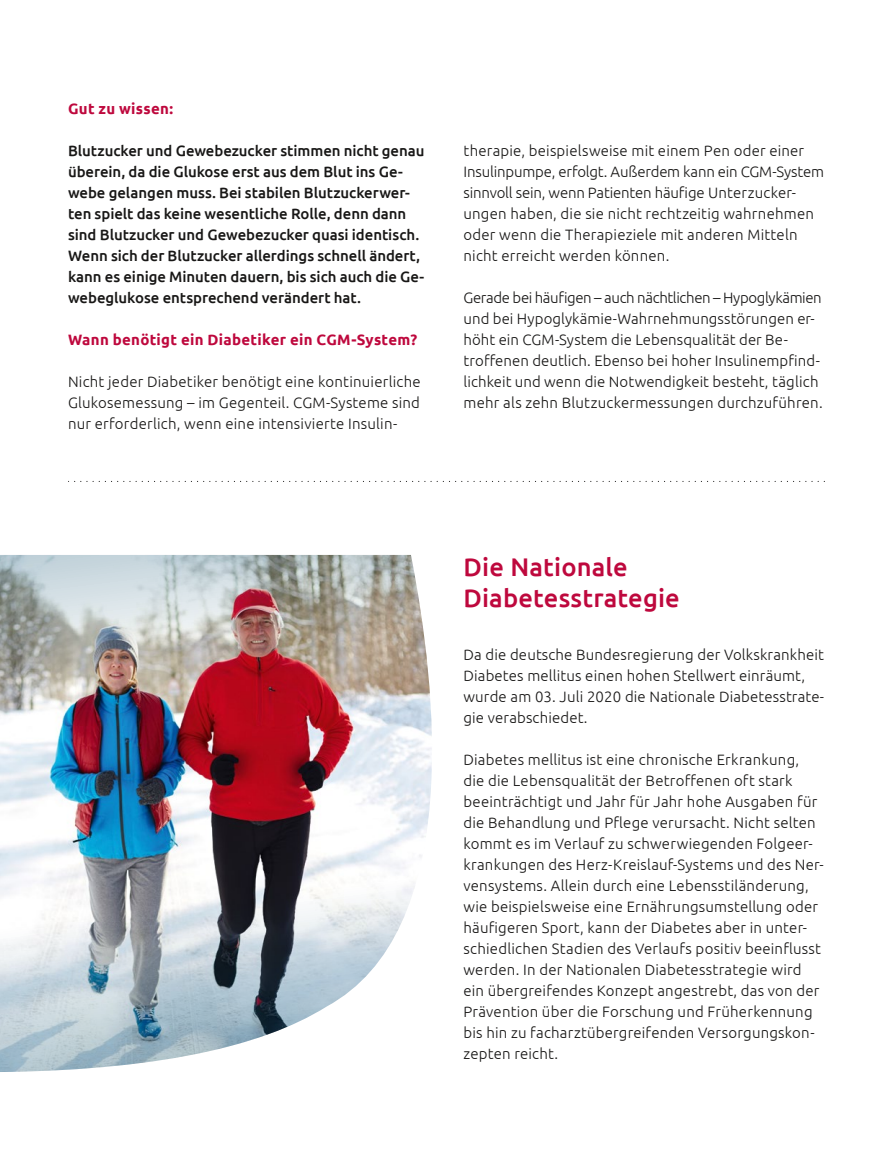
<style>
.page{position:relative;width:893px;height:1149px;background:#fff}
.page>*{position:absolute;margin:0;border:0;box-sizing:border-box;transform-origin:0 0}
.t1{font:500 25.5px/31.5px "Ubuntu";letter-spacing:.005em;color:#be083d}
.t2{font:300 15px/21px "Ubuntu";letter-spacing:.01em;color:#181716}
.t3{font:500 15px/21px "Ubuntu";letter-spacing:-.005em;color:#181716}
.t4{font:700 15px "Ubuntu";letter-spacing:.02em;color:#be083d}
</style>
<div class="page">
<img style="left:0;top:554px;width:432px;height:517px">
<svg style="left:69px;top:480px;width:755px;height:2px"></svg>
<p class="t4" style="left:68px;top:99px;width:106px">Gut zu wissen:</p>
<p class="t3" style="left:68px;top:139px;width:358px">Blutzucker und Gewebezucker stimmen nicht genau überein, da die Glukose erst aus dem Blut ins Ge&shy;webe gelangen muss. Bei stabilen Blutzuckerwer&shy;ten spielt das keine wesentliche Rolle, denn dann sind Blutzucker und Gewebezucker quasi identisch.<br>Wenn sich der Blutzucker allerdings schnell ändert, kann es einige Minuten dauern, bis sich auch die Ge&shy;webeglukose entsprechend verändert hat.</p>
<p class="t4" style="left:68px;top:330px;width:351px">Wann benötigt ein Diabetiker ein CGM-System?</p>
<p class="t2" style="left:68px;top:370px;width:354px;text-align:justify">Nicht jeder Diabetiker benötigt eine kontinuierliche Glukosemessung – im Gegenteil. CGM-Systeme sind nur erforderlich, wenn eine intensivierte Insulin-</p>
<p class="t2" style="left:463px;top:139px;width:362px">therapie, beispielsweise mit einem Pen oder einer Insulinpumpe, erfolgt. Außerdem kann ein CGM-System sinnvoll sein, wenn Patienten häufige Unterzucker&shy;ungen haben, die sie nicht rechtzeitig wahrnehmen oder wenn die Therapieziele mit anderen Mitteln nicht erreicht werden können.</p>
<p class="t2" style="left:463px;top:286px;width:361px">Gerade bei häufigen – auch nächtlichen – Hypoglykämien und bei Hypoglykämie-Wahrnehmungsstörungen er&shy;höht ein CGM-System die Lebensqualität der Be&shy;troffenen deutlich. Ebenso bei hoher Insulinempfind&shy;lichkeit und wenn die Notwendigkeit besteht, täglich mehr als zehn Blutzuckermessungen durchzuführen.</p>
<h1 class="t1" style="left:463px;top:550px;width:218px">Die Nationale<br>Diabetesstrategie</h1>
<p class="t2" style="left:463px;top:643px;width:362px">Da die deutsche Bundesregierung der Volkskrankheit Diabetes mellitus einen hohen Stellwert einräumt, wurde am 03. Juli 2020 die Nationale Diabetesstrate&shy;gie verabschiedet.</p>
<p class="t2" style="left:463px;top:748px;width:362px">Diabetes mellitus ist eine chronische Erkrankung, die die Lebensqualität der Betroffenen oft stark beeinträchtigt und Jahr für Jahr hohe Ausgaben für die Behandlung und Pflege verursacht. Nicht selten kommt es im Verlauf zu schwerwiegenden Folgeer&shy;krankungen des Herz-Kreislauf-Systems und des Ner&shy;vensystems. Allein durch eine Lebensstiländerung, wie beispielsweise eine Ernährungsumstellung oder häufigeren Sport, kann der Diabetes aber in unter&shy;schiedlichen Stadien des Verlaufs positiv beeinflusst werden. In der Nationalen Diabetesstrategie wird ein übergreifendes Konzept angestrebt, das von der Prävention über die Forschung und Früherkennung bis hin zu facharztübergreifenden Versorgungskon&shy;zepten reicht.</p>
</div>
